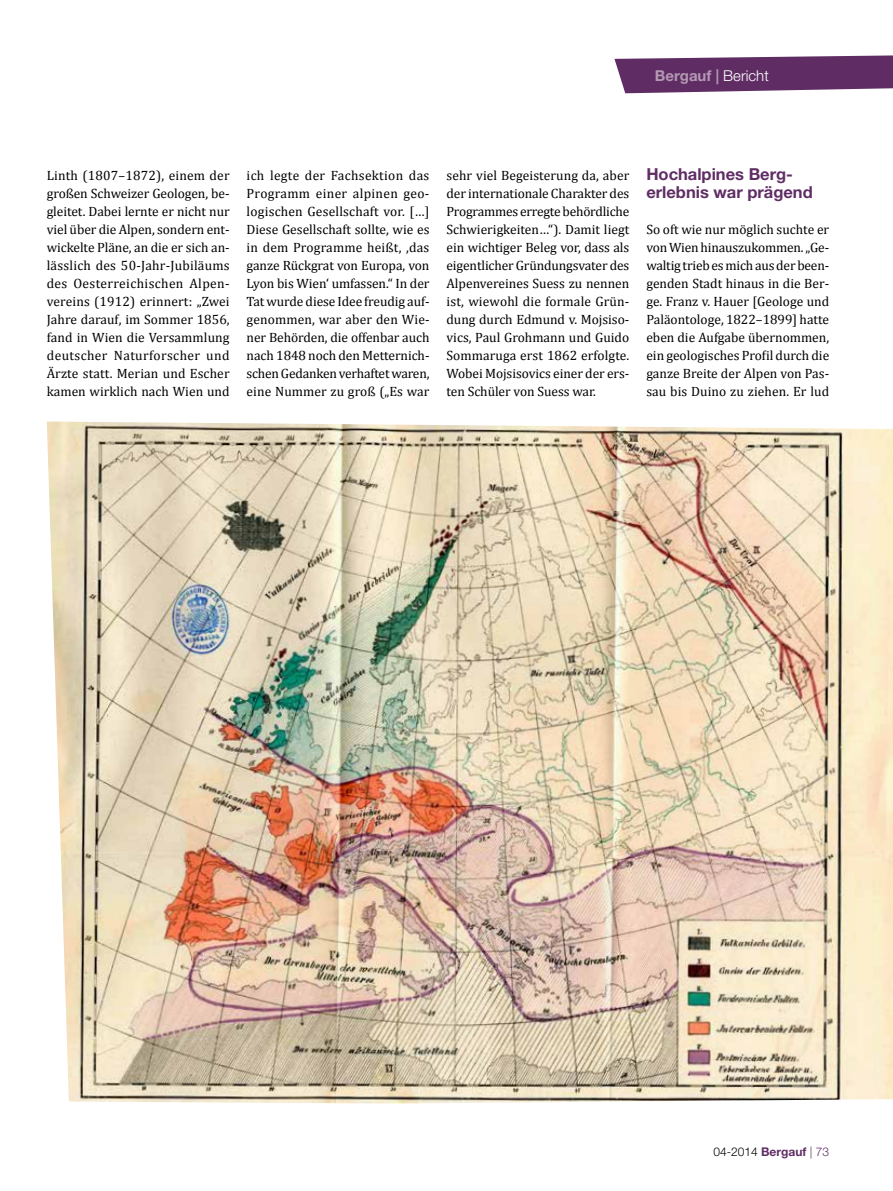
<style>
.page{position:relative;width:893px;height:1191px;background:#fff}
.page>*{position:absolute;margin:0;border:0;box-sizing:border-box;transform-origin:0 0}
.t1{font:700 16.5px/18px "Helvetica Neue";color:#5f2d64}
.t2{font:700 15px "Helvetica Neue";color:#b398b3}
.t3{font:13.5px/18px "Cambria";color:#000;text-align:justify}
.t4{font:300 12px "Helvetica Neue";color:#000}
.s1{font-weight:300;color:#fff}
.s2{font-weight:700;color:#5f2d64}
.s3{color:#5f2d64}
</style>
<div class="page">
<svg style="left:614px;top:55px;width:279px;height:38px;background:#734878"></svg>
<img style="left:47px;top:421px;width:846px;height:682px">
<p class="t2" style="left:655px;top:66px;width:115px">Bergauf | <span class="s1">Bericht</span></p>
<p class="t3" style="left:47px;top:166px;width:184px">Linth (1807–1872), einem der großen Schweizer Geologen, be&shy;gleitet. Dabei lernte er nicht nur viel über die Alpen, sondern ent&shy;wickelte Pläne, an die er sich an&shy;lässlich des 50-Jahr-Jubiläums des Oesterreichischen Alpen&shy;vereins (1912) erinnert: „Zwei Jahre darauf, im Sommer 1856, fand in Wien die Versammlung deutscher Naturforscher und Ärzte statt. Merian und Escher kamen wirklich nach Wien und</p>
<p class="t3" style="left:247px;top:166px;width:184px">ich legte der Fachsektion das Programm einer alpinen geo&shy;logischen Gesellschaft vor. […] Diese Gesellschaft sollte, wie es in dem Programme heißt, ,das ganze Rückgrat von Europa, von Lyon bis Wien‘ umfassen.“ In der Tat wurde diese Idee freudig auf&shy;genommen, war aber den Wie&shy;ner Behörden, die offenbar auch nach 1848 noch den Metternich&shy;schen Gedanken verhaftet waren, eine Nummer zu groß („Es war</p>
<p class="t3" style="left:446px;top:166px;width:184px">sehr viel Begeisterung da, aber der internationale Charakter des Programmes erregte behördliche Schwierigkeiten…“). Damit liegt ein wichtiger Beleg vor, dass als eigentlicher Gründungsvater des Alpenvereines Suess zu nennen ist, wiewohl die formale Grün&shy;dung durch Edmund v. Mojsiso&shy;vics, Paul Grohmann und Guido Sommaruga erst 1862 erfolgte.<br>Wobei Mojsisovics einer der ers&shy;ten Schüler von Suess war.</p>
<p class="t1" style="left:646px;top:165px;width:168px">Hochalpines Berg&shy;erlebnis war prägend</p>
<p class="t3" style="left:646px;top:220px;width:184px">So oft wie nur möglich suchte er von Wien hinauszukommen. „Ge&shy;waltig trieb es mich aus der been&shy;genden Stadt hinaus in die Ber&shy;ge. Franz v. Hauer [Geologe und Paläontologe, 1822–1899] hatte eben die Aufgabe übernommen, ein geologisches Profil durch die ganze Breite der Alpen von Pas&shy;sau bis Duino zu ziehen. Er lud</p>
<p class="t4" style="left:713px;top:1144px;width:117px">04-2014 <span class="s2">Bergauf</span> <span class="s3">| 73</span></p>
</div>
